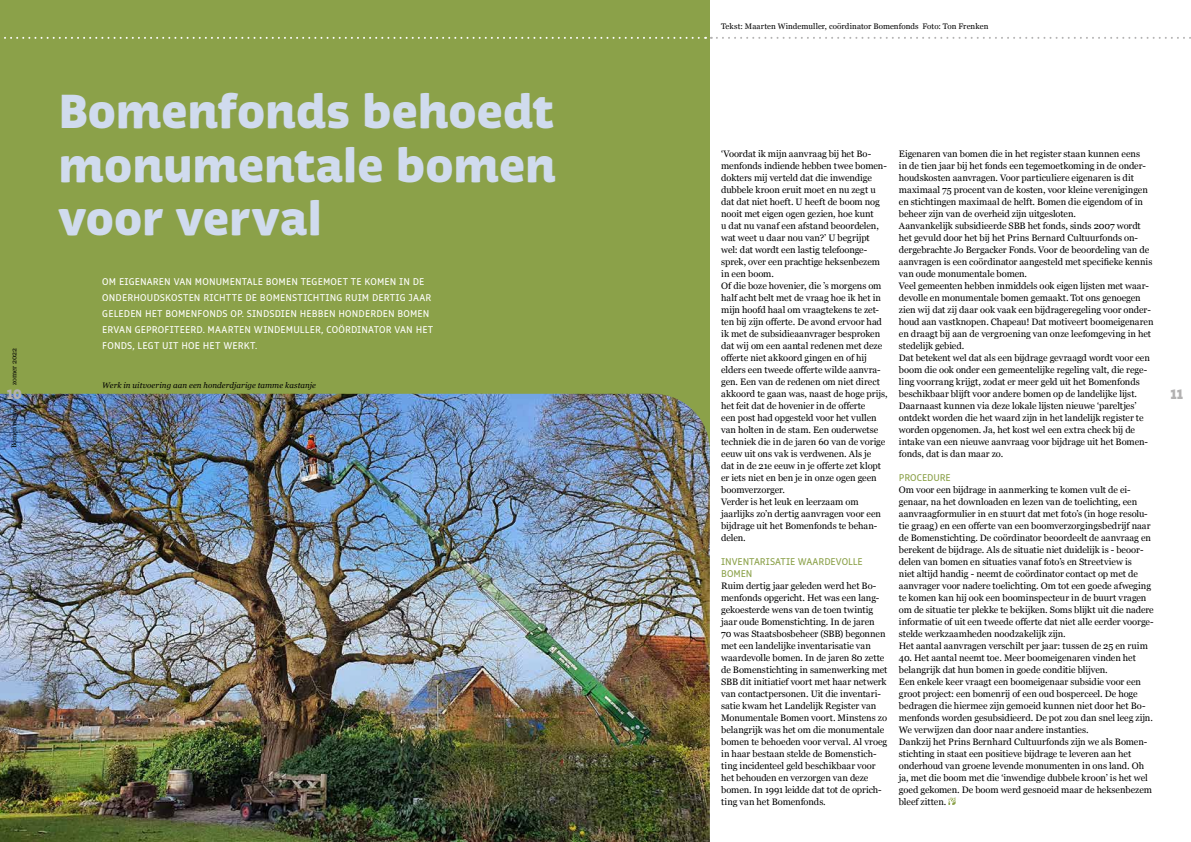
<style>
.page{position:relative;width:1191px;height:842px;background:#fff}
.page>*{position:absolute;margin:0;border:0;box-sizing:border-box;transform-origin:0 0}
.t1{font:900 48.7px/53.5px "Respublika FY";letter-spacing:-.005em;color:#d0dbee;text-align:justify}
.t2{font:900 14px "Respublika FY";color:#b3b2b2}
.t3{font:10px/16px "Respublika FY";letter-spacing:.015em;color:#fff}
.t4{font:10px/12px "Respublika FY";letter-spacing:-.005em;color:#8ba149}
.t5{font:9.4px/12px "Georgia";letter-spacing:-.01em;color:#000}
.t6{font:8px "Georgia";letter-spacing:.005em;color:#000}
.t7{font:italic 8px "Georgia";letter-spacing:.005em;color:#000}
.t8{font:7px "Georgia";color:#000}
</style>
<div class="page">
<div style="left:0;top:0;width:710px;height:472px;background:#8ba149"></div>
<img style="left:0;top:394px;width:710px;height:448px">
<svg style="left:4px;top:37px;width:1187px;height:2px"></svg>
<svg style="left:948px;top:798px;width:7px;height:7px"></svg>
<p class="t6" style="left:721px;top:20px;width:269px">Tekst: Maarten Windemuller, coördinator Bomenfonds Foto: Ton Frenken</p>
<h1 class="t1" style="left:59px;top:88px;width:499px">Bomenfonds behoedt monumentale bomen voor verval</h1>
<p class="t5" style="left:899px;top:147px;width:256px">Eigenaren van bomen die in het register staan kunnen eens<br>in de tien jaar bij het fonds een tegemoetkoming in de onder&shy;houdskosten aanvragen. Voor particuliere eigenaren is dit maximaal 75 procent van de kosten, voor kleine verenigingen en stichtingen maximaal de helft. Bomen die eigendom of in beheer zijn van de overheid zijn uitgesloten.<br>Aanvankelijk subsidieerde SBB het fonds, sinds 2007 wordt het gevuld door het bij het Prins Bernard Cultuurfonds on&shy;dergebrachte Jo Bergacker Fonds. Voor de beoordeling van de aanvragen is een coördinator aangesteld met specifieke kennis van oude monumentale bomen.<br>Veel gemeenten hebben inmiddels ook eigen lijsten met waar&shy;devolle en monumentale bomen gemaakt. Tot ons genoegen zien wij dat zij daar ook vaak een bijdrageregeling voor onder&shy;houd aan vastknopen. Chapeau! Dat motiveert boomeigenaren en draagt bij aan de vergroening van onze leefomgeving in het stedelijk gebied.<br>Dat betekent wel dat als een bijdrage gevraagd wordt voor een boom die ook onder een gemeentelijke regeling valt, die rege&shy;ling voorrang krijgt, zodat er meer geld uit het Bomenfonds beschikbaar blijft voor andere bomen op de landelijke lijst.<br>Daarnaast kunnen via deze lokale lijsten nieuwe ‘pareltjes’ ontdekt worden die het waard zijn in het landelijk register te worden opgenomen. Ja, het kost wel een extra check bij de intake van een nieuwe aanvraag voor bijdrage uit het Bomen&shy;fonds, dat is dan maar zo.</p>
<p class="t4" style="left:899px;top:472px;width:53px">PROCEDURE</p>
<p class="t5" style="left:899px;top:483px;width:256px">Om voor een bijdrage in aanmerking te komen vult de ei&shy;genaar, na het downloaden en lezen van de toelichting, een aanvraagformulier in en stuurt dat met foto’s (in hoge resolu&shy;tie graag) en een offerte van een boomverzorgingsbedrijf naar de Bomenstichting. De coördinator beoordeelt de aanvraag en berekent de bijdrage. Als de situatie niet duidelijk is - beoor&shy;delen van bomen en situaties vanaf foto’s en Streetview is<br>niet altijd handig - neemt de coördinator contact op met de aanvrager voor nadere toelichting. Om tot een goede afweging te komen kan hij ook een boominspecteur in de buurt vragen om de situatie ter plekke te bekijken. Soms blijkt uit die nadere informatie of uit een tweede offerte dat niet alle eerder voorge&shy;stelde werkzaamheden noodzakelijk zijn.<br>Het aantal aanvragen verschilt per jaar: tussen de 25 en ruim</p>
<p class="t5" style="left:899px;top:651px;width:255px">40. Het aantal neemt toe. Meer boomeigenaren vinden het belangrijk dat hun bomen in goede conditie blijven.<br>Een enkele keer vraagt een boomeigenaar subsidie voor een groot project: een bomenrij of een oud bosperceel. De hoge bedragen die hiermee zijn gemoeid kunnen niet door het Bo&shy;menfonds worden gesubsidieerd. De pot zou dan snel leeg zijn.<br>We verwijzen dan door naar andere instanties.<br>Dankzij het Prins Bernhard Cultuurfonds zijn we als Bomen&shy;stichting in staat een positieve bijdrage te leveren aan het onderhoud van groene levende monumenten in ons land. Oh ja, met die boom met die ‘inwendige dubbele kroon’ is het wel goed gekomen. De boom werd gesnoeid maar de heksenbezem bleef zitten.</p>
<p class="t5" style="left:721px;top:147px;width:168px">‘Voordat ik mijn aanvraag bij het Bo&shy;menfonds indiende hebben twee bomen&shy;dokters mij verteld dat die inwendige dubbele kroon eruit moet en nu zegt u dat dat niet hoeft. U heeft de boom nog nooit met eigen ogen gezien, hoe kunt<br>u dat nu vanaf een afstand beoordelen, wat weet u daar nou van?’ U begrijpt wel: dat wordt een lastig telefoonge&shy;sprek, over een prachtige heksenbezem in een boom.<br>Of die boze hovenier, die ’s morgens om half acht belt met de vraag hoe ik het in mijn hoofd haal om vraagtekens te zet&shy;ten bij zijn offerte. De avond ervoor had ik met de subsidieaanvrager besproken dat wij om een aantal redenen met deze offerte niet akkoord gingen en of hij elders een tweede offerte wilde aanvra&shy;gen. Een van de redenen om niet direct akkoord te gaan was, naast de hoge prijs, het feit dat de hovenier in de offerte<br>een post had opgesteld voor het vullen van holten in de stam. Een ouderwetse techniek die in de jaren 60 van de vorige eeuw uit ons vak is verdwenen. Als je<br>dat in de 21e eeuw in je offerte zet klopt er iets niet en ben je in onze ogen geen boomverzorger.<br>Verder is het leuk en leerzaam om jaarlijks zo’n dertig aanvragen voor een bijdrage uit het Bomenfonds te behan&shy;delen.</p>
<p class="t4" style="left:721px;top:556px;width:143px">INVENTARISATIE WAARDEVOLLE<br>BOMEN</p>
<p class="t5" style="left:721px;top:579px;width:168px">Ruim dertig jaar geleden werd het Bo&shy;menfonds opgericht. Het was een lang&shy;gekoesterde wens van de toen twintig jaar oude Bomenstichting. In de jaren<br>70 was Staatsbosbeheer (SBB) begonnen met een landelijke inventarisatie van waardevolle bomen. In de jaren 80 zette de Bomenstichting in samenwerking met SBB dit initiatief voort met haar netwerk van contactpersonen. Uit die inventari&shy;satie kwam het Landelijk Register van Monumentale Bomen voort. Minstens zo belangrijk was het om die monumentale bomen te behoeden voor verval. Al vroeg in haar bestaan stelde de Bomenstich&shy;ting incidenteel geld beschikbaar voor het behouden en verzorgen van deze bomen. In 1991 leidde dat tot de oprich&shy;ting van het Bomenfonds.</p>
<p class="t3" style="left:102px;top:274px;width:332px">OM EIGENAREN VAN MONUMENTALE BOMEN TEGEMOET TE KOMEN IN DE ONDERHOUDSKOSTEN RICHTTE DE BOMENSTICHTING RUIM DERTIG JAAR GELEDEN HET BOMENFONDS OP. SINDSDIEN HEBBEN HONDERDEN BOMEN ERVAN GEPROFITEERD. MAARTEN WINDEMULLER, COÖRDINATOR VAN HET FONDS, LEGT UIT HOE HET WERKT.</p>
<p class="t8" style="left:9px;top:385px;width:39px;rotate:-90deg">zomer 2022</p>
<p class="t7" style="left:102px;top:379px;width:215px">Werk in uitvoering aan een honderdjarige tamme kastanje</p>
<h2 class="t2" style="left:7px;top:385px;width:16px">10</h2>
<h2 class="t2" style="left:1170px;top:385px;width:14px">11</h2>
<p class="t8" style="left:9px;top:448px;width:45px;rotate:-90deg">Bomennieuws</p>
</div>
